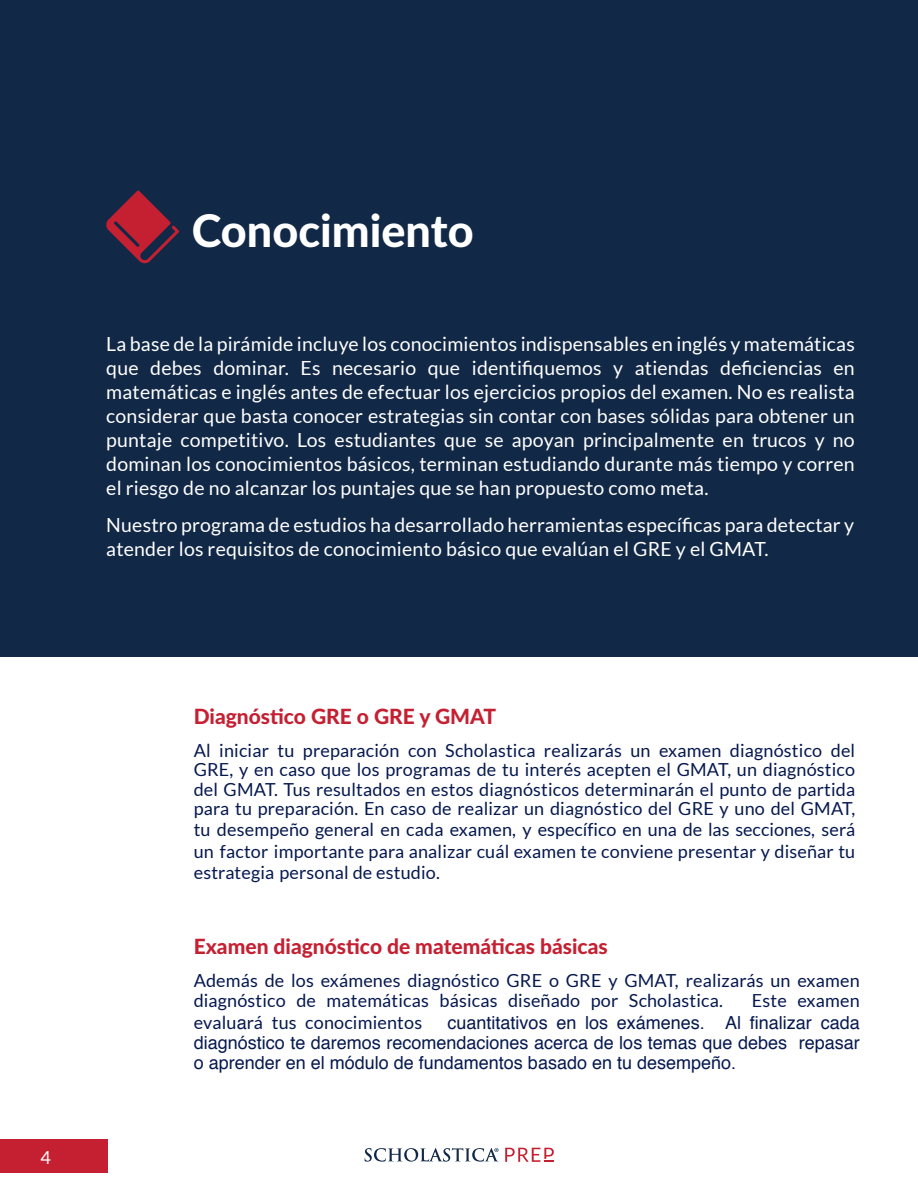
<style>
.page{position:relative;width:918px;height:1188px;background:#fff}
.page>*{position:absolute;margin:0;border:0;box-sizing:border-box;transform-origin:0 0}
.t1{font:800 45px "Lato";color:#fff}
.t2{font:800 21px "Lato";color:#c42032}
.t3{font:19.5px/24px "Lato";letter-spacing:.01em;color:#fff}
.t4{font:18px/20.4px "Lato";letter-spacing:.01em;color:#06194f;text-align:justify}
.t5{font:18px/20px "Helvetica";color:#06194f;text-align:justify}
.t6{font:18px "Lato";color:#fff}
.s1{font-family:"Helvetica"}
</style>
<div class="page">
<div style="left:0;top:0;width:918px;height:657px;background:#112846"></div>
<svg style="left:106px;top:190px;width:73px;height:74px"></svg>
<div style="left:0;top:1139px;width:107px;height:33px;background:#c42032"></div>
<svg style="left:365px;top:1148px;width:134px;height:14px"></svg>
<svg style="left:505px;top:1148px;width:49px;height:14px"></svg>
<p class="t1" style="left:192px;top:197px;width:284px">Conocimiento</p>
<p class="t3" style="left:106px;top:331px;width:750px;text-align:justify">La base de la pirámide incluye los conocimientos indispensables en inglés y matemáticas !"# $#%#&amp; $'()*+,- .&amp; *#/#&amp;+,)' !"# )$#*0)1!"#('&amp; 2 +0)#*$+&amp; $#1/)#*/)+&amp; #* matemáticas e inglés antes de efectuar los ejercicios propios del examen. No es realista considerar que basta conocer estrategias sin contar con bases sólidas para obtener un puntaje competitivo. Los estudiantes que se apoyan principalmente en trucos y no dominan los conocimientos básicos, terminan estudiando durante más tiempo y corren el riesgo de no alcanzar los puntajes que se han propuesto como meta.</p>
<p class="t3" style="left:106px;top:512px;width:749px">Nuestro programa de estudios ha desarrollado herramientas específicas para detectar y atender los requisitos de conocimiento básico que evalúan el GRE y el GMAT.</p>
<p class="t6" style="left:40px;top:1147px;width:12px">4</p>
<p class="t2" style="left:194px;top:701px;width:304px">Diagnóstico GRE o GRE y GMAT</p>
<p class="t4" style="left:194px;top:740px;width:663px">Al iniciar tu preparación con Scholastica realizarás un examen diagnóstico del GRE, y en caso que los programas de tu interés acepten el GMAT, un diagnóstico del GMAT. Tus resultados en estos diagnósticos determinarán el punto de partida para tu preparación. En caso de realizar un diagnóstico del GRE y uno del GMAT, tu desempeño general en cada examen, y específico en una de las secciones, será un factor importante para analizar cuál examen te conviene presentar y diseñar tu estrategia personal de estudio.</p>
<p class="t2" style="left:194px;top:931px;width:416px">Examen diagnóstico de matemáticas básicas</p>
<p class="t4" style="left:194px;top:969px;width:667px">!"#$%&amp; "# '(&amp; #)%$#*#&amp; "+,-*.&amp;/+0( 123 ( 123 4 15!67 8#,'+9,8%&amp; :* #),$#* "+,-*.&amp;/+0( "# $,/#$%/+0,&amp; ;%&amp;+0,&amp; "+&amp;#&lt;,"( =(8 &gt;0?(',&amp;/+0,@</p>
<p class="t4" style="left:752px;top:990px;width:109px">3&amp;/# #),$#*</p>
<p class="t4" style="left:194px;top:1012px;width:230px">#A,':<span class="s1">a</span>8% !"# $%&amp;%$'(')&amp;!%#</p>
<p class="t5" style="left:194px;top:1014px;width:668px;text-indent:254px">cuantitativos en los exámenes. Al finalizar cada diagnóstico te daremos recomendaciones acerca de los temas que debes repasar o aprender en el módulo de fundamentos basado en tu desempeño.</p>
</div>
